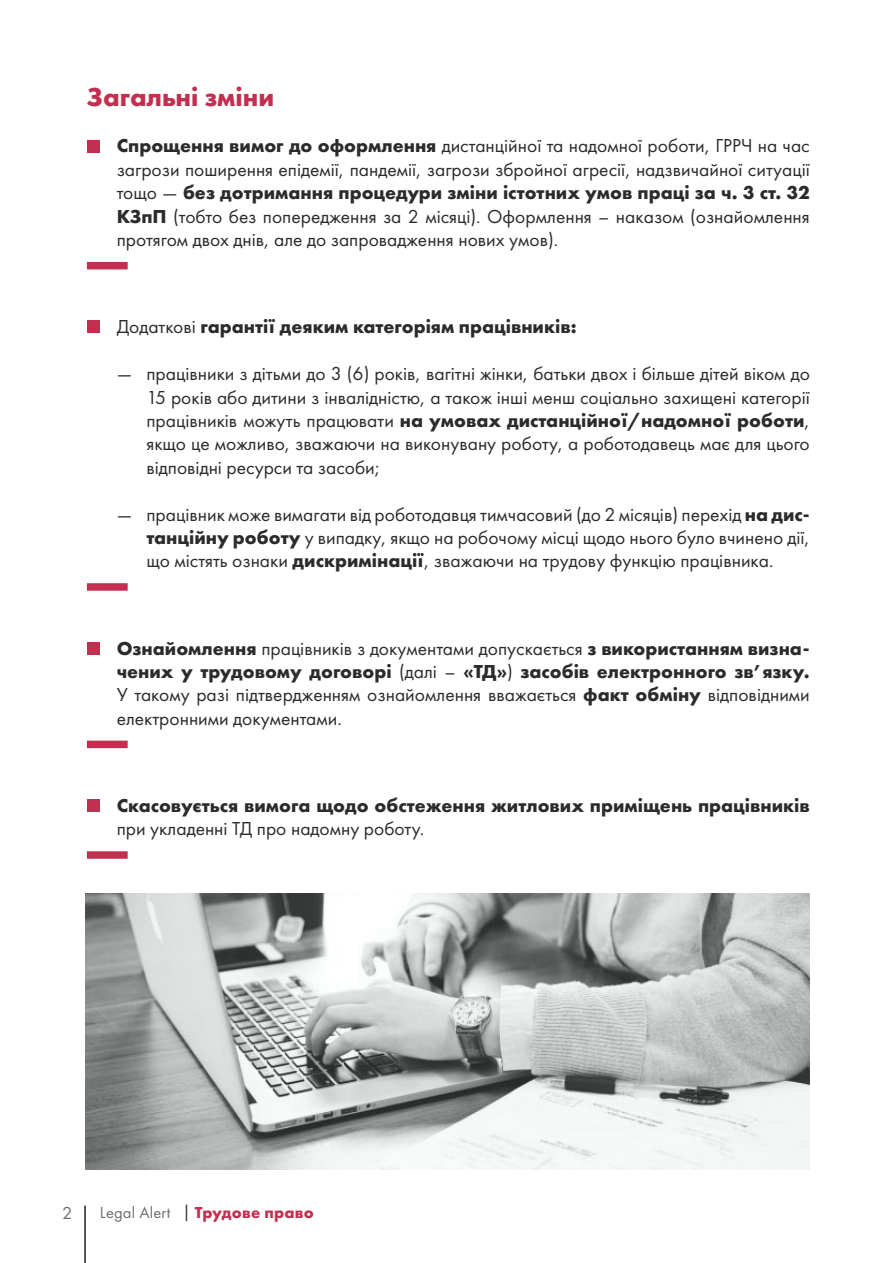
<style>
.page{position:relative;width:893px;height:1263px;background:#fff}
.page>*{position:absolute;margin:0;border:0;box-sizing:border-box;transform-origin:0 0}
.t1{font:700 27px "Futura PT";color:#c22f50}
.t2{font:19.5px/23.4px "Futura PT";color:#2b2b2c;text-align:justify}
.t3{font:700 19.5px/23.4px "Futura PT";color:#2b2b2c}
.t4{font:18px "Futura Book C";color:#6c6d70}
.t5{font:700 16.5px "Futura PT";letter-spacing:.01em;color:#c22f50}
.s1{font-weight:700}
.s2{font-weight:400}
.s3{font-weight:400;color:#6c6d70}
.s4{font-weight:400;color:#231f20}
</style>
<div class="page">
<hr style="left:84px;top:1205px;width:2px;height:58px;background:#231f20">
<div style="left:87px;top:140px;width:13px;height:12px;background:#c22f50"></div>
<div style="left:87px;top:262px;width:41px;height:7px;background:#c22f50"></div>
<div style="left:87px;top:320px;width:13px;height:13px;background:#c22f50"></div>
<div style="left:87px;top:583px;width:41px;height:8px;background:#c22f50"></div>
<div style="left:87px;top:642px;width:13px;height:12px;background:#c22f50"></div>
<div style="left:87px;top:741px;width:41px;height:7px;background:#c22f50"></div>
<div style="left:87px;top:799px;width:13px;height:13px;background:#c22f50"></div>
<div style="left:87px;top:851px;width:41px;height:8px;background:#c22f50"></div>
<img style="left:85px;top:893px;width:725px;height:276px">
<p class="t1" style="left:87px;top:79px;width:189px">Загальні зміни</p>
<p class="t2" style="left:117px;top:134px;width:695px"><span class="s1">Спрощення вимог до оформлення</span> дистанційної та надомної роботи, ГРРЧ на час загрози поширення епідемії, пандемії, загрози збройної агресії, надзвичайної ситуації тощо — <span class="s1">без дотримання процедури зміни істотних умов праці за ч. 3 ст. 32<br>КЗпП</span> (тобто без попередження за 2 місяці). Оформлення – наказом (ознайомлення протягом двох днів, але до запровадження нових умов).</p>
<p class="t3" style="left:117px;top:315px;width:461px"><span class="s2">Додаткові</span> гарантії деяким категоріям працівників:</p>
<p class="t2" style="left:146px;top:362px;width:665px;text-indent:-30px">― працівники з дітьми до 3 (6) років, вагітні жінки, батьки двох і більше дітей віком до 15 років або дитини з інвалідністю, а також інші менш соціально захищені категорії працівників можуть працювати <span class="s1">на умовах дистанційної/надомної роботи</span>, якщо це можливо, зважаючи на виконувану роботу, а роботодавець має для цього відповідні ресурси та засоби;</p>
<p class="t2" style="left:146px;top:502px;width:665px;text-indent:-30px">― працівник може вимагати від роботодавця тимчасовий (до 2 місяців) перехід <span class="s1">на дис&shy;танційну роботу</span> у випадку, якщо на робочому місці щодо нього було вчинено дії, що містять ознаки <span class="s1">дискримінації</span>, зважаючи на трудову функцію працівника.</p>
<p class="t2" style="left:117px;top:636px;width:695px"><span class="s1">Ознайомлення</span> працівників з документами допускається <span class="s1">з використанням визна&shy;чених у трудовому договорі</span> (далі – <span class="s1">«ТД»</span>) <span class="s1">засобів електронного зв’язку.<br></span>У такому разі підтвердженням ознайомлення вважається <span class="s1">факт обміну</span> відповідними електронними документами.</p>
<p class="t3" style="left:117px;top:793px;width:695px">Скасовується вимога щодо обстеження житлових приміщень працівників <span class="s2">при укладенні ТД про надомну роботу.</span></p>
<p class="t4" style="left:62px;top:1203px;width:12px">2</p>
<p class="t5" style="left:100px;top:1202px;width:215px"><span class="s3">Legal Alert</span> <span class="s4">|</span> Трудове право</p>
</div>
